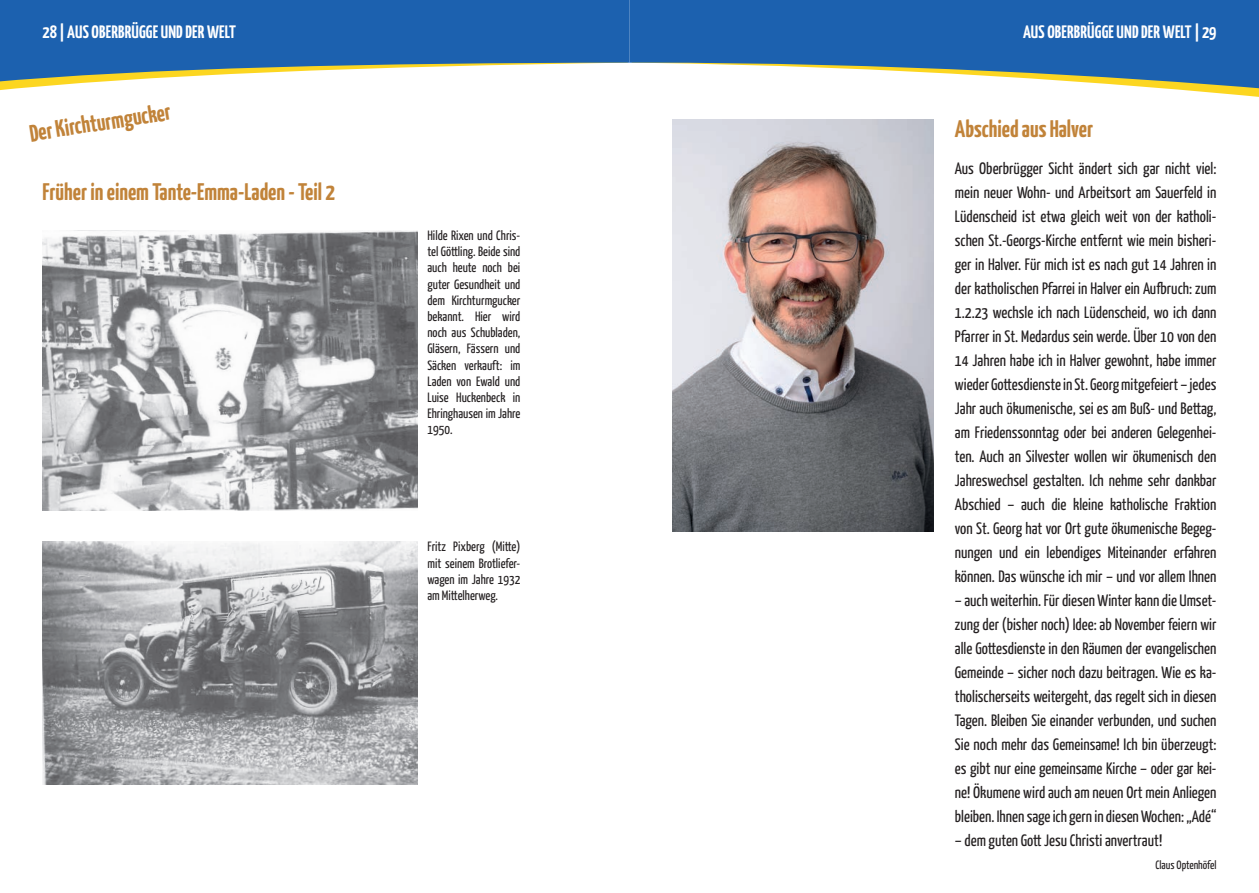
<style>
.page{position:relative;width:1259px;height:893px;background:#fff}
.page>*{position:absolute;margin:0;border:0;box-sizing:border-box;transform-origin:0 0}
.t1{font:700 24px "Yanone Kaffeesatz";color:#c18339}
.t2{font:700 18px "Yanone Kaffeesatz";letter-spacing:.01em;color:#fff}
.t3{font:16.5px/24px "Yanone Kaffeesatz";color:#231f20;text-align:justify}
.t4{font:13.5px/16.2px "Yanone Kaffeesatz";color:#231f20;text-align:justify}
.t5{font:12px "Yanone Kaffeesatz";color:#231f20}
</style>
<div class="page">
<img style="left:672px;top:119px;width:261px;height:413px">
<img style="left:43px;top:230px;width:375px;height:280px">
<img style="left:43px;top:541px;width:375px;height:243px">
<svg style="left:1172px;top:89px;width:87px;height:8px"></svg>
<svg style="left:629px;top:0;width:630px;height:89px;fill:#1c61af"></svg>
<svg style="left:0;top:83px;width:80px;height:7px"></svg>
<svg style="left:0;top:0;width:629px;height:83px;background:#447bb2"></svg>
<p class="t2" style="left:43px;top:21px;width:195px">28 | AUS OBERBRÜGGE UND DER WELT</p>
<p class="t2" style="left:1023px;top:21px;width:195px">AUS OBERBRÜGGE UND DER WELT | 29</p>
<h1 class="t1" style="left:27px;top:119px;width:144px;rotate:-9deg">Der Kirchturmgucker</h1>
<h1 class="t1" style="left:43px;top:177px;width:294px">Früher in einem Tante-Emma-Laden - Teil 2</h1>
<p class="t4" style="left:427px;top:227px;width:94px">Hilde Rixen und Chris&shy;tel Göttling. Beide sind auch heute noch bei guter Gesundheit und dem Kirchturmgucker bekannt. Hier wird noch aus Schubladen, Gläsern, Fässern und Säcken verkauft: im Laden von Ewald und Luise Huckenbeck in Ehringhausen im Jahre 1950.</p>
<p class="t4" style="left:427px;top:538px;width:94px">Fritz Pixberg (Mitte) mit seinem Brotliefer&shy;wagen im Jahre 1932 am Mittelherweg.</p>
<h1 class="t1" style="left:955px;top:114px;width:140px">Abschied aus Halver</h1>
<p class="t3" style="left:955px;top:156px;width:263px">Aus Oberbrügger Sicht ändert sich gar nicht viel: mein neuer Wohn- und Arbeitsort am Sauerfeld in Lüdenscheid ist etwa gleich weit von der katholi&shy;schen St.-Georgs-Kirche entfernt wie mein bisheri&shy;ger in Halver. Für mich ist es nach gut 14 Jahren in der katholischen Pfarrei in Halver ein Aufbruch: zum 1.2.23 wechsle ich nach Lüdenscheid, wo ich dann Pfarrer in St. Medardus sein werde. Über 10 von den 14 Jahren habe ich in Halver gewohnt, habe immer wieder Gottesdienste in St. Georg mitgefeiert – jedes Jahr auch ökumenische, sei es am Buß- und Bettag, am Friedenssonntag oder bei anderen Gelegenhei&shy;ten. Auch an Silvester wollen wir ökumenisch den Jahreswechsel gestalten. Ich nehme sehr dankbar Abschied – auch die kleine katholische Fraktion von St. Georg hat vor Ort gute ökumenische Begeg&shy;nungen und ein lebendiges Miteinander erfahren können. Das wünsche ich mir – und vor allem Ihnen</p>
<p class="t3" style="left:955px;top:588px;width:263px">– auch weiterhin. Für diesen Winter kann die Umset&shy;zung der (bisher noch) Idee: ab November feiern wir alle Gottesdienste in den Räumen der evangelischen Gemeinde – sicher noch dazu beitragen. Wie es ka&shy;tholischerseits weitergeht, das regelt sich in diesen Tagen. Bleiben Sie einander verbunden, und suchen Sie noch mehr das Gemeinsame! Ich bin überzeugt: es gibt nur eine gemeinsame Kirche – oder gar kei&shy;ne! Ökumene wird auch am neuen Ort mein Anliegen bleiben. Ihnen sage ich gern in diesen Wochen: „Adé“</p>
<p class="t3" style="left:955px;top:828px;width:209px">– dem guten Gott Jesu Christi anvertraut!</p>
<p class="t5" style="left:1155px;top:858px;width:63px">Claus Optenhöfel</p>
</div>
